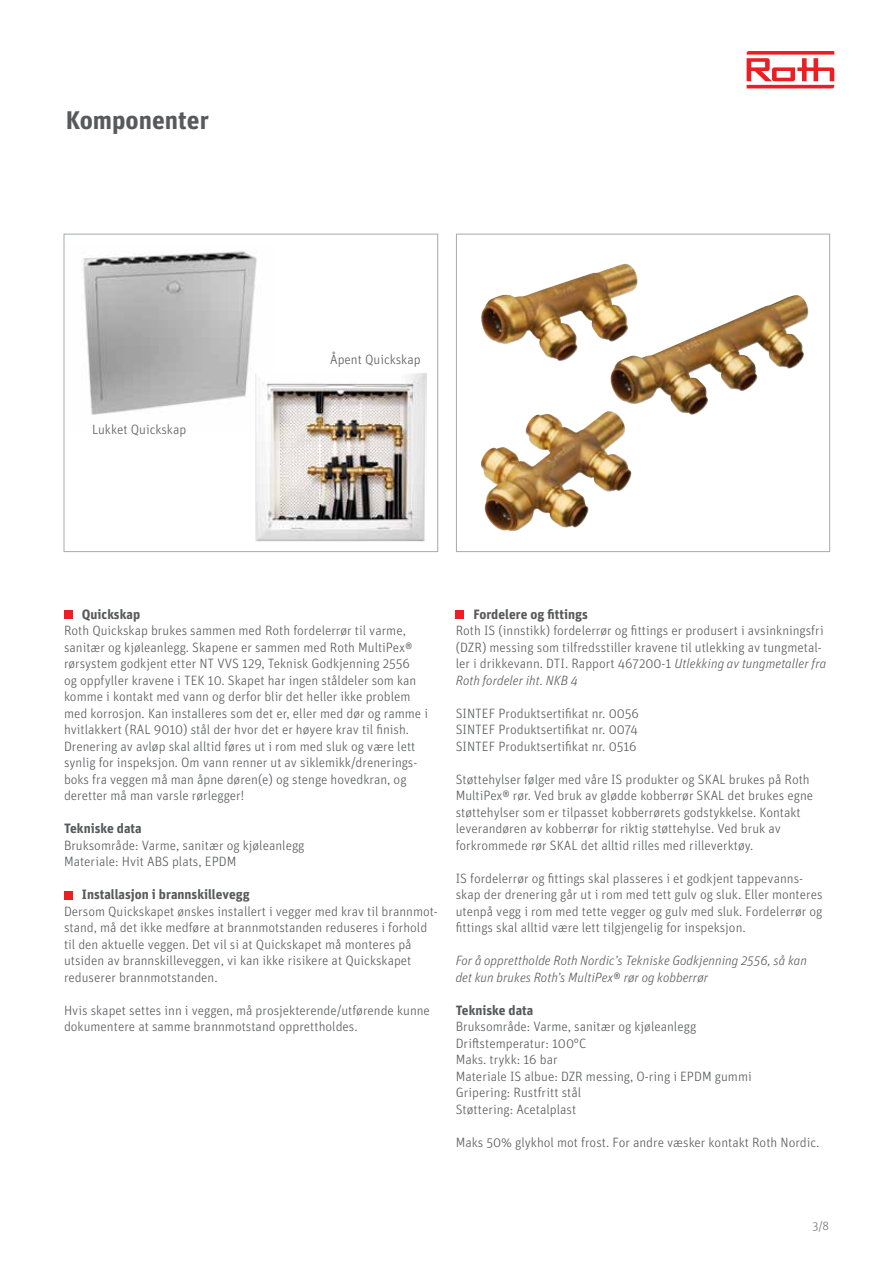
<style>
.page{position:relative;width:893px;height:1263px;background:#fff}
.page>*{position:absolute;margin:0;border:0;box-sizing:border-box;transform-origin:0 0}
.t1{font:700 25.5px "Unit OT";color:#58595b}
.t2{font:300 13.5px/16.5px "Unit OT";color:#58595b}
.t3{font:italic 300 13.5px/16.5px "Unit OT";color:#58595b}
.t4{font:700 13.5px "Unit OT";color:#58595b}
.t5{font:300 12px "Unit OT";color:#6d6e71}
.s1{font-style:italic}
.s2{font-style:normal}
</style>
<div class="page">
<svg style="left:747px;top:51px;width:87px;height:37px"></svg>
<div style="left:64px;top:234px;width:374px;height:318px;border:1px solid #a7a9ac"></div>
<div style="left:64px;top:610px;width:9px;height:9px;background:#ed1d24"></div>
<div style="left:64px;top:891px;width:9px;height:8px;background:#ed1d24"></div>
<div style="left:456px;top:610px;width:8px;height:9px;background:#ed1d24"></div>
<img style="left:83px;top:251px;width:174px;height:164px">
<img style="left:254px;top:372px;width:173px;height:169px">
<div style="left:456px;top:234px;width:374px;height:318px;border:1px solid #a7a9ac"></div>
<img style="left:481px;top:264px;width:157px;height:97px">
<img style="left:609px;top:295px;width:200px;height:120px">
<img style="left:481px;top:411px;width:152px;height:120px">
<h1 class="t1" style="left:66px;top:103px;width:145px">Komponenter</h1>
<p class="t2" style="left:92px;top:421px;width:96px">Lukket Quickskap</p>
<p class="t2" style="left:330px;top:351px;width:92px">Åpent Quickskap</p>
<p class="t4" style="left:82px;top:605px;width:60px">Quickskap</p>
<p class="t2" style="left:64px;top:622px;width:366px">Roth Quickskap brukes sammen med Roth fordelerrør til varme, sanitær og kjøleanlegg. Skapene er sammen med Roth MultiPex® rørsystem godkjent etter NT VVS 129, Teknisk Godkjenning 2556<br>og oppfyller kravene i TEK 10. Skapet har ingen ståldeler som kan komme i kontakt med vann og derfor blir det heller ikke problem med korrosjon. Kan installeres som det er, eller med dør og ramme i hvitlakkert (RAL 9010) stål der hvor det er høyere krav til finish.<br>Drenering av avløp skal alltid føres ut i rom med sluk og være lett synlig for inspeksjon. Om vann renner ut av siklemikk/drenerings&shy;boks fra veggen må man åpne døren(e) og stenge hovedkran, og deretter må man varsle rørlegger!</p>
<p class="t4" style="left:64px;top:820px;width:79px">Tekniske data</p>
<p class="t2" style="left:64px;top:837px;width:242px">Bruksområde: Varme, sanitær og kjøleanlegg<br>Materiale: Hvit ABS plats, EPDM</p>
<p class="t4" style="left:82px;top:886px;width:170px">Installasjon i brannskillevegg</p>
<p class="t2" style="left:64px;top:903px;width:375px">Dersom Quickskapet ønskes installert i vegger med krav til brannmot&shy;stand, må det ikke medføre at brannmotstanden reduseres i forhold til den aktuelle veggen. Det vil si at Quickskapet må monteres på utsiden av brannskilleveggen, vi kan ikke risikere at Quickskapet reduserer brannmotstanden.</p>
<p class="t2" style="left:64px;top:1002px;width:367px">Hvis skapet settes inn i veggen, må prosjekterende/utførende kunne dokumentere at samme brannmotstand opprettholdes.</p>
<p class="t4" style="left:473px;top:605px;width:116px">Fordelere og fittings</p>
<p class="t2" style="left:456px;top:622px;width:372px">Roth IS (innstikk) fordelerrør og fittings er produsert i avsinkningsfri (DZR) messing som tilfredsstiller kravene til utlekking av tungmetal&shy;ler i drikkevann. DTI. Rapport 467200-1 <span class="s1">Utlekking av tungmetaller fra Roth fordeler iht. NKB 4</span></p>
<p class="t2" style="left:456px;top:705px;width:185px;text-align:justify">SINTEF Produktsertifikat nr. 0056<br>SINTEF Produktsertifikat nr. 0074<br>SINTEF Produktsertifikat nr. 0516</p>
<p class="t2" style="left:456px;top:771px;width:359px">Støttehylser følger med våre IS produkter og SKAL brukes på Roth MultiPex® rør. Ved bruk av glødde kobberrør SKAL det brukes egne støttehylser som er tilpasset kobberrørets godstykkelse. Kontakt leverandøren av kobberrør for riktig støttehylse. Ved bruk av forkrommede rør SKAL det alltid rilles med rilleverktøy.</p>
<p class="t2" style="left:456px;top:870px;width:368px">IS fordelerrør og fittings skal plasseres i et godkjent tappevanns&shy;skap der drenering går ut i rom med tett gulv og sluk. Eller monteres utenpå vegg i rom med tette vegger og gulv med sluk. Fordelerrør og fittings skal alltid være lett tilgjengelig for inspeksjon.</p>
<p class="t3" style="left:456px;top:952px;width:353px">For å opprettholde Roth Nordic’s Tekniske Godkjenning 2556, så kan det kun brukes Roth’s MultiPex<span class="s2">®</span> rør og kobberrør</p>
<p class="t4" style="left:456px;top:1001px;width:79px">Tekniske data</p>
<p class="t2" style="left:456px;top:1018px;width:297px">Bruksområde: Varme, sanitær og kjøleanlegg<br>Driftstemperatur: 100°C<br>Maks. trykk: 16 bar<br>Materiale IS albue: DZR messing, O-ring i EPDM gummi<br>Gripering: Rustfritt stål<br>Støttering: Acetalplast</p>
<p class="t2" style="left:456px;top:1134px;width:365px">Maks 50% glykhol mot frost. For andre væsker kontakt Roth Nordic.</p>
<p class="t5" style="left:812px;top:1219px;width:18px">3/8</p>
</div>
